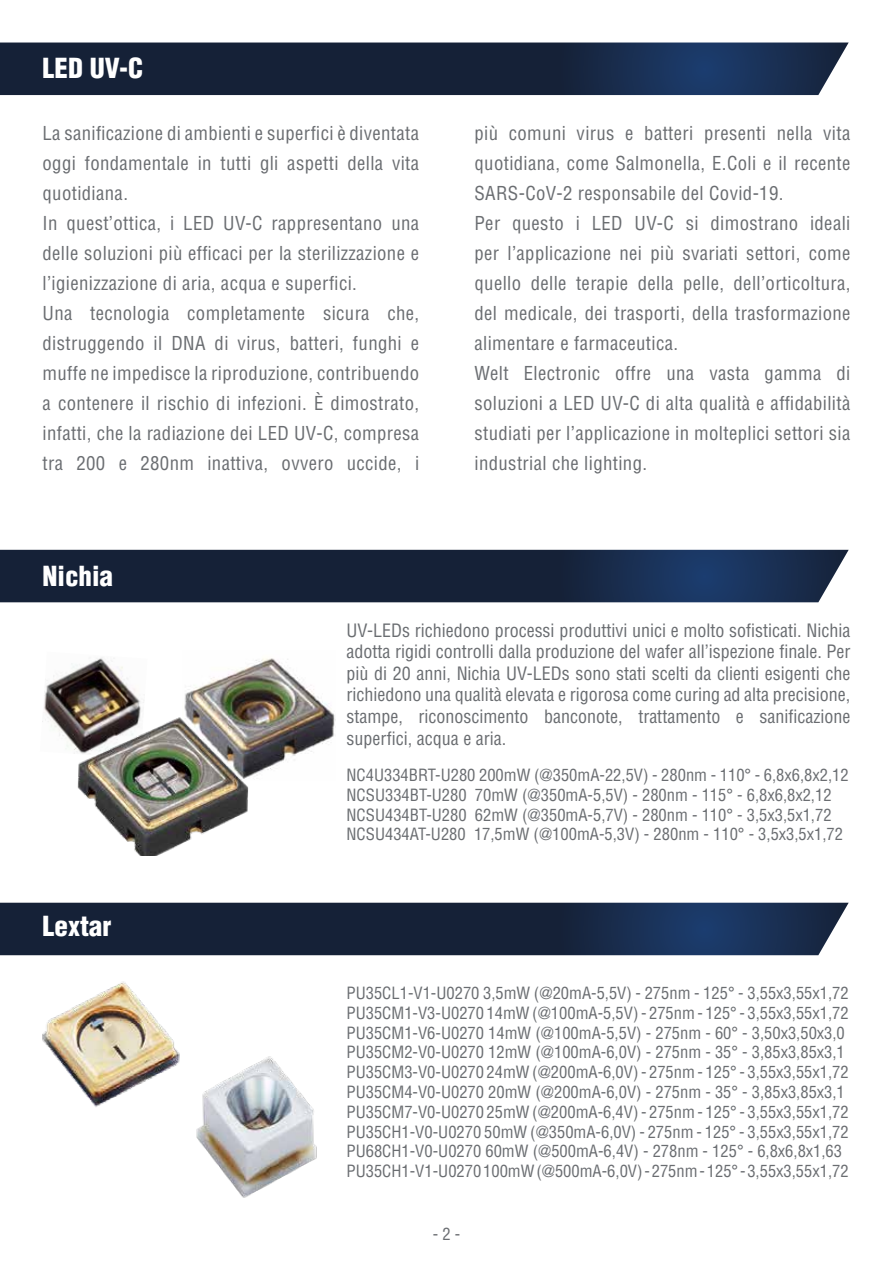
<style>
.page{position:relative;width:893px;height:1263px;background:#fff}
.page>*{position:absolute;margin:0;border:0;box-sizing:border-box;transform-origin:0 0}
.t1{font:900 condensed 27px "Helvetica LT Std";color:#fff}
.t2{font:condensed 18.75px/30px "Helvetica LT Std";letter-spacing:.02em;color:#6a6d71}
.t3{font:condensed 18px/21.6px "Helvetica LT Std";color:#6a6d71;text-align:justify}
.t4{font:condensed 16.5px/19.8px "Helvetica LT Std";color:#6a6d71}
</style>
<div class="page">
<svg style="left:0;top:903px;width:849px;height:52px;background:#1a2943"></svg>
<svg style="left:0;top:550px;width:849px;height:52px;background:#1a2943"></svg>
<svg style="left:0;top:43px;width:849px;height:52px;background:#1a2943"></svg>
<img style="left:196px;top:1056px;width:121px;height:142px">
<img style="left:42px;top:981px;width:138px;height:126px">
<img style="left:184px;top:658px;width:151px;height:114px">
<img style="left:77px;top:715px;width:184px;height:140px">
<img style="left:42px;top:657px;width:105px;height:101px">
<h1 class="t1" style="left:43px;top:51px;width:102px">LED UV-C</h1>
<p class="t2" style="left:43px;top:118px;width:378px">La sanificazione di ambienti e superfici è diventata oggi fondamentale in tutti gli aspetti della vita quotidiana.<br>In quest’ottica, i LED UV-C rappresentano una delle soluzioni più efficaci per la sterilizzazione e l’igienizzazione di aria, acqua e superfici.<br>Una tecnologia completamente sicura che, distruggendo il DNA di virus, batteri, funghi e muffe ne impedisce la riproduzione, contribuendo a contenere il rischio di infezioni. È dimostrato, infatti, che la radiazione dei LED UV-C, compresa tra 200 e 280nm inattiva, ovvero uccide, i</p>
<p class="t2" style="left:474px;top:118px;width:377px">più comuni virus e batteri presenti nella vita quotidiana, come Salmonella, E.Coli e il recente SARS-CoV-2 responsabile del Covid-19.<br>Per questo i LED UV-C si dimostrano ideali per l’applicazione nei più svariati settori, come quello delle terapie della pelle, dell’orticoltura, del medicale, dei trasporti, della trasformazione alimentare e farmaceutica.<br>Welt Electronic offre una vasta gamma di soluzioni a LED UV-C di alta qualità e affidabilità studiati per l’applicazione in molteplici settori sia industrial che lighting.</p>
<h1 class="t1" style="left:43px;top:558px;width:72px">Nichia</h1>
<h1 class="t1" style="left:43px;top:909px;width:70px">Lextar</h1>
<p class="t3" style="left:347px;top:619px;width:505px">UV-LEDs richiedono processi produttivi unici e molto sofisticati. Nichia adotta rigidi controlli dalla produzione del wafer all’ispezione finale. Per più di 20 anni, Nichia UV-LEDs sono stati scelti da clienti esigenti che richiedono una qualità elevata e rigorosa come curing ad alta precisione, stampe, riconoscimento banconote, trattamento e sanificazione superfici, acqua e aria.</p>
<p class="t4" style="left:347px;top:765px;width:504px">NC4U334BRT-U280 200mW (@350mA-22,5V) - 280nm - 110° - 6,8x6,8x2,12<br>NCSU334BT-U280 70mW (@350mA-5,5V) - 280nm - 115° - 6,8x6,8x2,12<br>NCSU434BT-U280 62mW (@350mA-5,7V) - 280nm - 110° - 3,5x3,5x1,72<br>NCSU434AT-U280 17,5mW (@100mA-5,3V) - 280nm - 110° - 3,5x3,5x1,72</p>
<p class="t4" style="left:347px;top:983px;width:504px">PU35CL1-V1-U0270 3,5mW (@20mA-5,5V) - 275nm - 125° - 3,55x3,55x1,72<br>PU35CM1-V3-U0270 14mW (@100mA-5,5V) - 275nm - 125° - 3,55x3,55x1,72<br>PU35CM1-V6-U0270 14mW (@100mA-5,5V) - 275nm - 60° - 3,50x3,50x3,0<br>PU35CM2-V0-U0270 12mW (@100mA-6,0V) - 275nm - 35° - 3,85x3,85x3,1<br>PU35CM3-V0-U0270 24mW (@200mA-6,0V) - 275nm - 125° - 3,55x3,55x1,72<br>PU35CM4-V0-U0270 20mW (@200mA-6,0V) - 275nm - 35° - 3,85x3,85x3,1<br>PU35CM7-V0-U0270 25mW (@200mA-6,4V) - 275nm - 125° - 3,55x3,55x1,72<br>PU35CH1-V0-U0270 50mW (@350mA-6,0V) - 275nm - 125° - 3,55x3,55x1,72<br>PU68CH1-V0-U0270 60mW (@500mA-6,4V) - 278nm - 125° - 6,8x6,8x1,63<br>PU35CH1-V1-U0270 100mW (@500mA-6,0V) - 275nm - 125° - 3,55x3,55x1,72</p>
<p class="t4" style="left:433px;top:1224px;width:29px">- 2 -</p>
</div>
